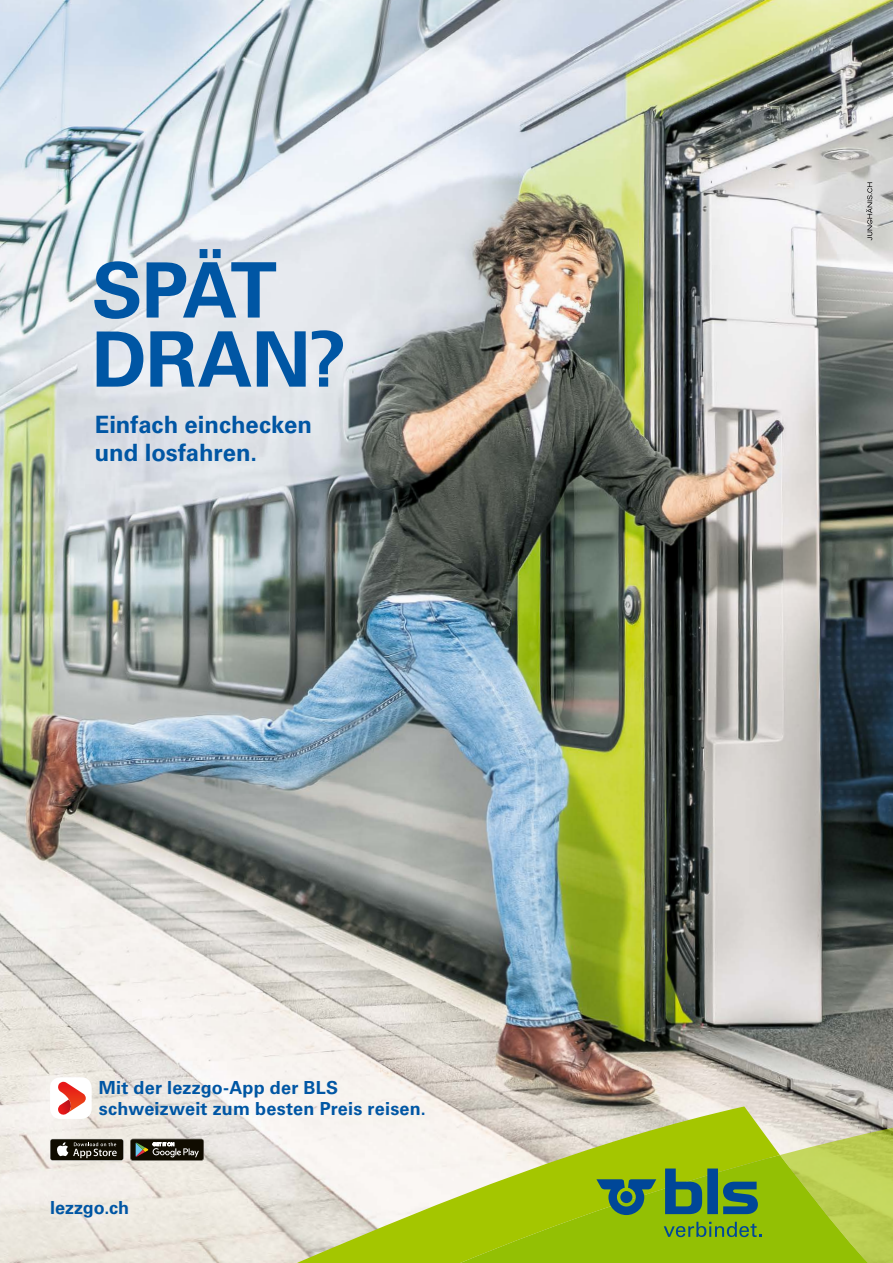
<style>
.page{position:relative;width:893px;height:1263px;background:#fff}
.page>*{position:absolute;margin:0;border:0;box-sizing:border-box;transform-origin:0 0}
.t1{font:700 76.5px/69.2px "Univers LT Std";letter-spacing:-.02em;color:#0056a4}
.t2{font:700 23.85px/28.7px "Univers LT Std";color:#0056a4}
.t3{font:700 18px/21px "Univers LT Std";letter-spacing:.01em;color:#0056a4}
</style>
<div class="page">
<img style="left:0;top:0;width:893px;height:1263px">
<div style="left:50px;top:1139px;width:74px;height:22px;background:#65645e;border-radius:3px"></div>
<div style="left:50px;top:1139px;width:73px;height:21px;background:#100c00;border-radius:2px"></div>
<svg style="left:57px;top:1142px;width:60px;height:16px"></svg>
<svg style="left:130px;top:1139px;width:74px;height:22px;background:#3f3d32"></svg>
<svg style="left:866px;top:182px;width:6px;height:58px"></svg>
<div style="left:50px;top:1077px;width:42px;height:42px;background:#fff;border-radius:10px"></div>
<svg style="left:58px;top:1082px;width:28px;height:33px"></svg>
<svg style="left:223px;top:1106px;width:557px;height:157px"></svg>
<svg style="left:380px;top:1155px;width:400px;height:108px"></svg>
<svg style="left:596px;top:1168px;width:162px;height:47px;background:#548a46"></svg>
<svg style="left:664px;top:1222px;width:97px;height:15px"></svg>
<svg style="left:780px;top:1120px;width:113px;height:143px;background:#b4ca4e"></svg>
<h1 class="t1" style="left:92px;top:257px;width:256px">SPÄT<br>DRAN?</h1>
<h2 class="t2" style="left:95px;top:410px;width:219px">Einfach einchecken und losfahren.</h2>
<p class="t3" style="left:99px;top:1077px;width:328px">Mit der lezzgo-App der BLS schweizweit zum besten Preis reisen.</p>
<p class="t3" style="left:50px;top:1197px;width:81px">lezzgo.ch</p>
</div>
